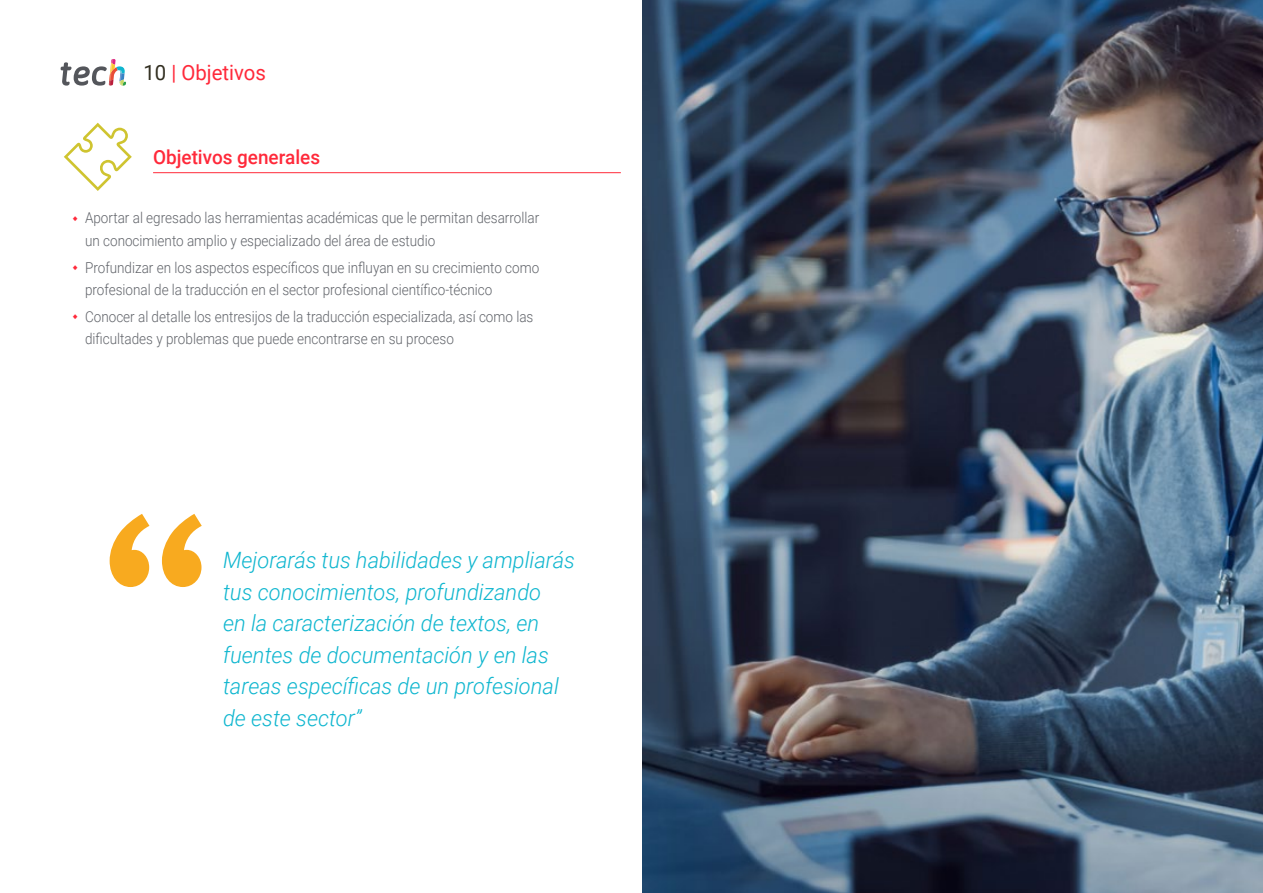
<style>
.page{position:relative;width:1263px;height:893px;background:#fff}
.page>*{position:absolute;margin:0;border:0;box-sizing:border-box;transform-origin:0 0}
.t1{font:italic 300 22.5px/31.5px "Roboto";color:#0fb6cf}
.t2{font:21px "Roboto";color:#ff293a}
.t3{font:500 19.5px "Roboto";color:#ff293a}
.t4{font:300 15px/22.5px "Roboto";color:#61646a;scale:.9 1}
.s1{color:#312e20}
</style>
<div class="page">
<hr style="left:153px;top:172px;width:468px;height:1px;background:#ff293a">
<svg style="left:64px;top:123px;width:68px;height:68px"></svg>
<img style="left:642px;top:0;width:621px;height:893px">
<svg style="left:110px;top:514px;width:92px;height:73px"></svg>
<svg style="left:61px;top:59px;width:65px;height:27px"></svg>
<h2 class="t2" style="left:144px;top:57px;width:124px"><span class="s1">10</span> | Objetivos</h2>
<h3 class="t3" style="left:153px;top:144px;width:169px">Objetivos generales</h3>
<p class="t4" style="left:85px;top:206px;width:506px">Aportar al egresado las herramientas académicas que le permitan desarrollar un conocimiento amplio y especializado del área de estudio</p>
<p class="t4" style="left:85px;top:255px;width:506px">Profundizar en los aspectos específicos que influyan en su crecimiento como profesional de la traducción en el sector profesional científico-técnico</p>
<p class="t4" style="left:85px;top:305px;width:500px">Conocer al detalle los entresijos de la traducción especializada, así como las dificultades y problemas que puede encontrarse en su proceso</p>
<h1 class="t1" style="left:223px;top:544px;width:353px">Mejorarás tus habilidades y ampliarás tus conocimientos, profundizando<br>en la caracterización de textos, en fuentes de documentación y en las tareas específicas de un profesional de este sector”</h1>
</div>
